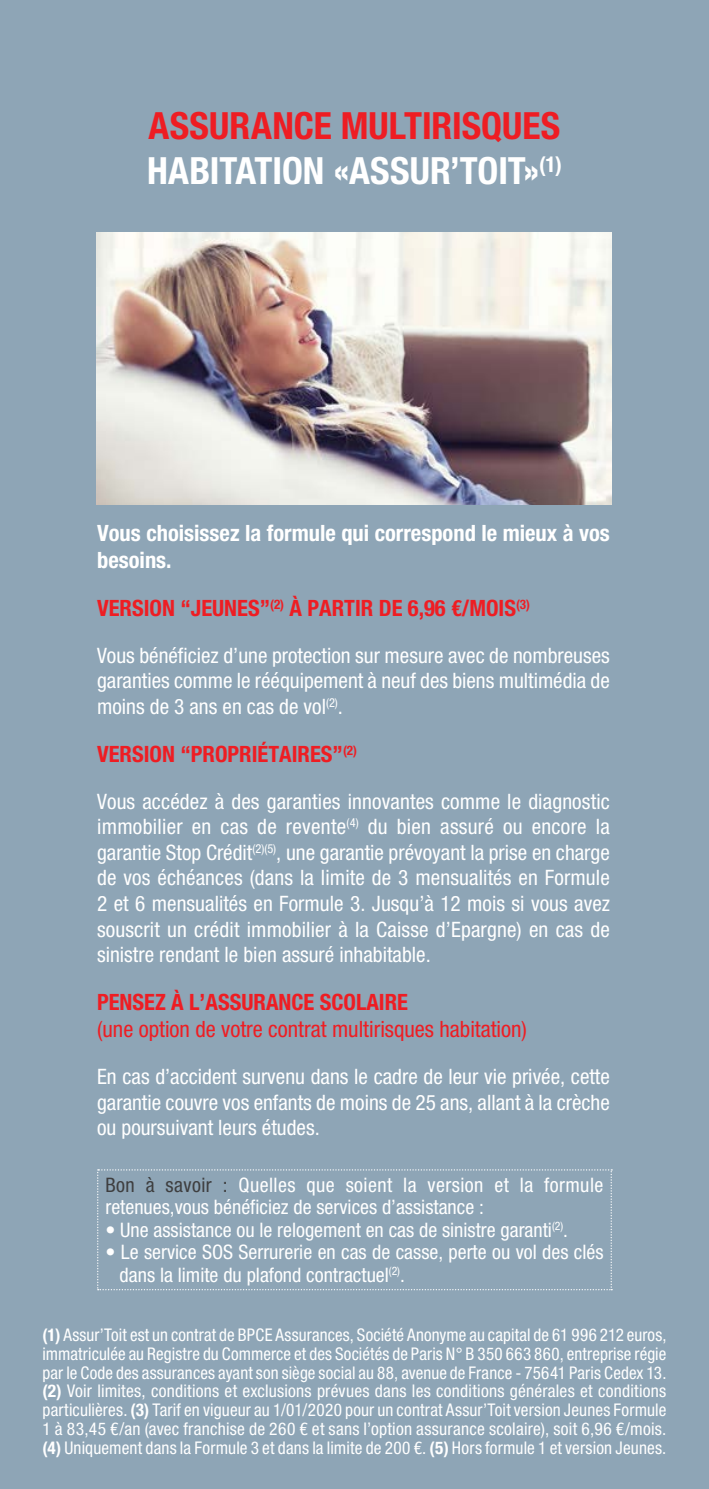
<style>
.page{position:relative;width:709px;height:1489px;background:#fff}
.page>*{position:absolute;margin:0;border:0;box-sizing:border-box;transform-origin:0 0}
.t1{font:700 condensed 37.5px "Helvetica Neue LT Pro";color:#fff}
.t2{font:700 condensed 37.5px "Helvetica Neue LT Pro";color:#ee1d23}
.t3{font:condensed 22.5px/27px "Helvetica Neue LT Pro";color:#ee1d23}
.t4{font:700 condensed 22.5px "Helvetica Neue LT Pro";color:#ee1d23}
.t5{font:700 condensed 22.5px/27px "Helvetica Neue LT Pro";color:#fff}
.t6{font:condensed 21.25px/25.5px "Helvetica Neue LT Pro";color:#fff;text-align:justify}
.t7{font:condensed 20px/22.5px "Helvetica Neue LT Pro";color:#fff}
.t8{font:condensed 17.5px/18.8px "Helvetica Neue LT Pro";letter-spacing:.01em;color:#fff;text-align:justify}
.s1{font-weight:700}
.s2{color:#3e3e3f}
</style>
<div class="page">
<div style="left:0;top:0;width:709px;height:1488px;background:#8ea5b6"></div>
<img style="left:97px;top:232px;width:515px;height:272px">
<svg style="left:97px;top:1169px;width:515px;height:121px"></svg>
<p class="t2" style="left:149px;top:103px;width:413px">ASSURANCE MULTIRISQUES</p>
<p class="t1" style="left:147px;top:148px;width:416px">HABITATION «ASSUR’TOIT»<sup>(1)</sup></p>
<p class="t5" style="left:97px;top:519px;width:514px">Vous choisissez la formule qui correspond le mieux à vos besoins.</p>
<p class="t4" style="left:97px;top:594px;width:434px">VERSION “JEUNES”<sup>(2)</sup> À PARTIR DE 6,96 €/MOIS<sup>(3)</sup></p>
<p class="t6" style="left:97px;top:642px;width:514px">Vous bénéficiez d’une protection sur mesure avec de nombreuses garanties comme le rééquipement à neuf des biens multimédia de moins de 3 ans en cas de vol<sup>(2)</sup>.</p>
<p class="t4" style="left:97px;top:740px;width:261px">VERSION “PROPRIÉTAIRES”<sup>(2)</sup></p>
<p class="t6" style="left:97px;top:788px;width:514px">Vous accédez à des garanties innovantes comme le diagnostic immobilier en cas de revente<sup>(4)</sup> du bien assuré ou encore la garantie Stop Crédit<sup>(2)(5)</sup>, une garantie prévoyant la prise en charge de vos échéances (dans la limite de 3 mensualités en Formule 2 et 6 mensualités en Formule 3. Jusqu’à 12 mois si vous avez souscrit un crédit immobilier à la Caisse d’Epargne) en cas de sinistre rendant le bien assuré inhabitable.</p>
<p class="t3" style="left:97px;top:988px;width:431px"><span class="s1">PENSEZ À L’ASSURANCE SCOLAIRE<br></span>(une option de votre contrat multirisques habitation)</p>
<p class="t6" style="left:97px;top:1063px;width:514px">En cas d’accident survenu dans le cadre de leur vie privée, cette garantie couvre vos enfants de moins de 25 ans, allant à la crèche ou poursuivant leurs études.</p>
<p class="t7" style="left:105px;top:1173px;width:499px"><span class="s2">Bon à savoir :</span> Quelles que soient la version et la formule retenues,vous bénéficiez de services d’assistance :</p>
<p class="t7" style="left:105px;top:1218px;width:464px">• Une assistance ou le relogement en cas de sinistre garanti<sup>(2)</sup>.</p>
<p class="t7" style="left:120px;top:1240px;width:485px;text-indent:-14px">• Le service SOS Serrurerie en cas de casse, perte ou vol des clés dans la limite du plafond contractuel<sup>(2)</sup>.</p>
<p class="t8" style="left:43px;top:1325px;width:625px"><span class="s1">(1)</span> Assur’Toit est un contrat de BPCE Assurances, Société Anonyme au capital de 61 996 212 euros, immatriculée au Registre du Commerce et des Sociétés de Paris N° B 350 663 860, entreprise régie par le Code des assurances ayant son siège social au 88, avenue de France - 75641 Paris Cedex 13. <span class="s1">(2)</span> Voir limites, conditions et exclusions prévues dans les conditions générales et conditions particulières. <span class="s1">(3)</span> Tarif en vigueur au 1/01/2020 pour un contrat Assur’Toit version Jeunes Formule 1 à 83,45 €/an (avec franchise de 260 € et sans l’option assurance scolaire), soit 6,96 €/mois. <span class="s1">(4)</span> Uniquement dans la Formule 3 et dans la limite de 200 €. <span class="s1">(5)</span> Hors formule 1 et version Jeunes.</p>
</div>
